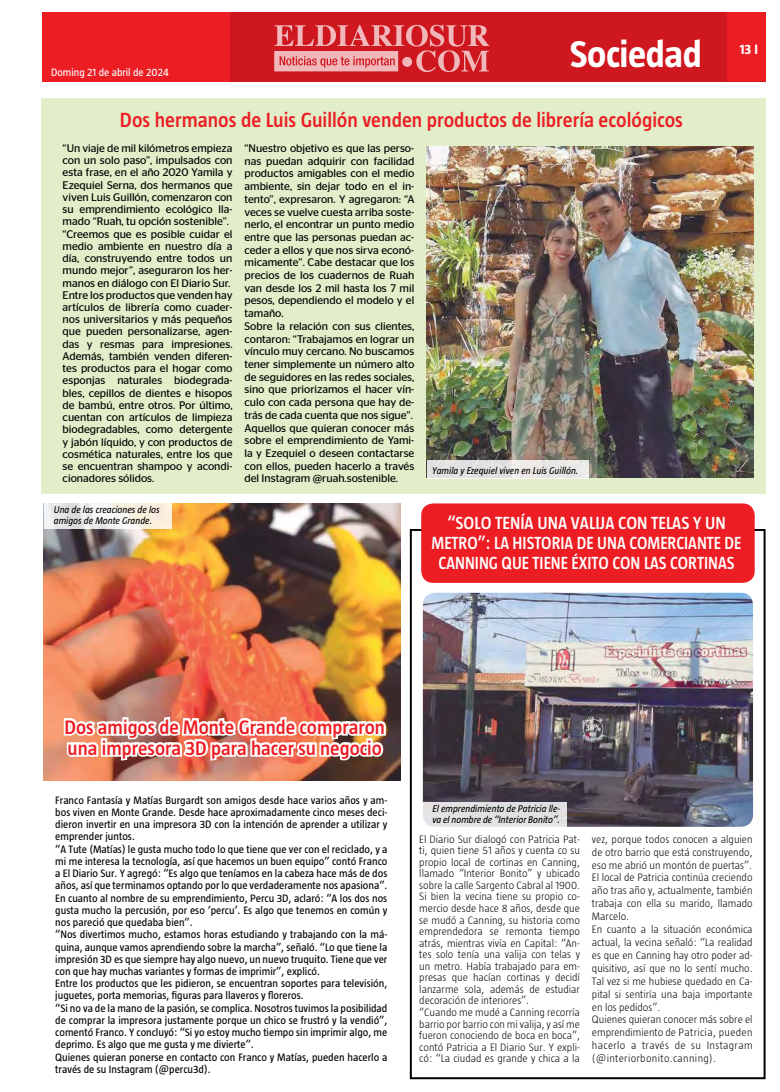
<style>
.page{position:relative;width:780px;height:1092px;background:#fff}
.page>*{position:absolute;margin:0;border:0;box-sizing:border-box;transform-origin:0 0}
.t1{font:700 38px "Taz";letter-spacing:-.01em;color:#fff}
.t2{font:600 21px "Taz";color:#ed1d24}
.t3{font:600 20px/21px "Taz";color:#ed1d24}
.t4{font:600 18px/20px "Taz";color:#fff;text-align:center;scale:.96 1}
.t5{font:700 14px "Taz";color:#fff}
.t6{font:11px/12.2px "Stag Sans";color:#000}
.t7{font:11px/12.2px "Taz";color:#000}
.t8{font:300 11px/11.5px "Taz";color:#000}
.t9{font:11px "Taz";color:#fff}
.t10{font:italic 10px/11px "Taz";color:#000}
</style>
<div class="page">
<div style="left:43px;top:12px;width:722px;height:70px;background:#ce171e"></div>
<div style="left:43px;top:12px;width:187px;height:70px;background:#ed1d24"></div>
<div style="left:726px;top:12px;width:39px;height:68px;background:#ed1d24"></div>
<svg style="left:274px;top:25px;width:215px;height:47px"></svg>
<img style="left:44px;top:503px;width:356px;height:277px">
<img style="left:62px;top:596px;width:326px;height:166px">
<div style="left:41px;top:98px;width:724px;height:395px;background:#e1eec9"></div>
<div style="left:410px;top:529px;width:355px;height:550px;border:2px solid #000"></div>
<div style="left:421px;top:503px;width:333px;height:80px;background:#ed1d24;border-radius:12px"></div>
<img style="left:427px;top:146px;width:326px;height:332px">
<img style="left:423px;top:592px;width:330px;height:234px">
<div style="left:427px;top:461px;width:161px;height:18px;background:#e5e4e3"></div>
<svg style="left:44px;top:503px;width:127px;height:25px"></svg>
<div style="left:422px;top:801px;width:145px;height:26px;background:#e3e1e3"></div>
<p class="t9" style="left:51px;top:66px;width:119px">Doming 21 de abril de 2024</p>
<p class="t1" style="left:569px;top:33px;width:134px">Sociedad</p>
<p class="t2" style="left:120px;top:108px;width:564px">Dos hermanos de Luis Guillón venden productos de librería ecológicos</p>
<p class="t6" style="left:63px;top:142px;width:171px">“Un viaje de mil kilómetros empieza con un solo paso”, impulsados con esta frase, en el año 2020 Yamila y Ezequiel Serna, dos hermanos que viven Luis Guillón, comenzaron con su emprendimiento ecológico lla&shy;mado “Ruah, tu opción sostenible”. “Creemos que es posible cuidar el medio ambiente en nuestro día a día, construyendo entre todos un mundo mejor”, aseguraron los her&shy;manos en diálogo con El Diario Sur.<br>Entre los productos que venden hay artículos de librería como cuader&shy;nos universitarios y más pequeños que pueden personalizarse, agen&shy;das y resmas para impresiones.<br>Además, también venden diferen&shy;tes productos para el hogar como esponjas naturales biodegrada&shy;bles, cepillos de dientes e hisopos de bambú, entre otros. Por último, cuentan con artículos de limpieza biodegradables, como detergente y jabón líquido, y con productos de cosmética naturales, entre los que se encuentran shampoo y acondi&shy;cionadores sólidos.</p>
<p class="t6" style="left:244px;top:142px;width:171px;line-height:12.7px">“Nuestro objetivo es que las perso&shy;nas puedan adquirir con facilidad productos amigables con el medio ambiente, sin dejar todo en el in&shy;tento”, expresaron. Y agregaron: “A veces se vuelve cuesta arriba soste&shy;nerlo, el encontrar un punto medio entre que las personas puedan ac&shy;ceder a ellos y que nos sirva econó&shy;micamente”. Cabe destacar que los precios de los cuadernos de Ruah van desde los 2 mil hasta los 7 mil pesos, dependiendo el modelo y el tamaño.<br>Sobre la relación con sus clientes, contaron: “Trabajamos en lograr un vínculo muy cercano. No buscamos tener simplemente un número alto de seguidores en las redes sociales, sino que priorizamos el hacer vín&shy;culo con cada persona que hay de&shy;trás de cada cuenta que nos sigue”.<br>Aquellos que quieran conocer más sobre el emprendimiento de Yami&shy;la y Ezequiel o deseen contactarse con ellos, pueden hacerlo a través del Instagram @ruah.sostenible.</p>
<p class="t10" style="left:432px;top:465px;width:148px">Yamila y Ezequiel viven en Luis Guillón.</p>
<p class="t5" style="left:739px;top:42px;width:20px">13 I</p>
<p class="t10" style="left:54px;top:504px;width:107px">Una de las creaciones de los amigos de Monte Grande.</p>
<p class="t4" style="left:431px;top:512px;width:324px">“SOLO TENÍA UNA VALIJA CON TELAS Y UN<br>METRO”: LA HISTORIA DE UNA COMERCIANTE DE<br>CANNING QUE TIENE ÉXITO CON LAS CORTINAS</p>
<p class="t3" style="left:64px;top:716px;width:322px">Dos amigos de Monte Grande compraron una impresora 3D para hacer su negocio</p>
<p class="t7" style="left:55px;top:793px;width:333px">Franco Fantasía y Matías Burgardt son amigos desde hace varios años y am&shy;bos viven en Monte Grande. Desde hace aproximadamente cinco meses deci&shy;dieron invertir en una impresora 3D con la intención de aprender a utilizar y emprender juntos.<br>“A Tute (Matías) le gusta mucho todo lo que tiene que ver con el reciclado, y a mi me interesa la tecnología, así que hacemos un buen equipo” contó Franco a El Diario Sur. Y agregó: “Es algo que teníamos en la cabeza hace más de dos años, así que terminamos optando por lo que verdaderamente nos apasiona”.<br>En cuanto al nombre de su emprendimiento, Percu 3D, aclaró: “A los dos nos gusta mucho la percusión, por eso ‘percu’. Es algo que tenemos en común y nos pareció que quedaba bien”.<br>“Nos divertimos mucho, estamos horas estudiando y trabajando con la má&shy;quina, aunque vamos aprendiendo sobre la marcha”, señaló. “Lo que tiene la impresión 3D es que siempre hay algo nuevo, un nuevo truquito. Tiene que ver con que hay muchas variantes y formas de imprimir”, explicó.<br>Entre los productos que les pidieron, se encuentran soportes para televisión, juguetes, porta memorias, figuras para llaveros y floreros.<br>“Si no va de la mano de la pasión, se complica. Nosotros tuvimos la posibilidad de comprar la impresora justamente porque un chico se frustró y la vendió”, comentó Franco. Y concluyó: “Si yo estoy mucho tiempo sin imprimir algo, me deprimo. Es algo que me gusta y me divierte”.<br>Quienes quieran ponerse en contacto con Franco y Matías, pueden hacerlo a través de su Instagram (@percu3d).</p>
<p class="t10" style="left:432px;top:802px;width:129px">El emprendimiento de Patricia lle&shy;va el nombre de “Interior Bonito”.</p>
<p class="t8" style="left:419px;top:833px;width:162px">El Diario Sur dialogó con Patricia Pat&shy;ti, quien tiene 51 años y cuenta co su propio local de cortinas en Canning, llamado “Interior Bonito” y ubicado sobre la calle Sargento Cabral al 1900.<br>Si bien la vecina tiene su propio co&shy;mercio desde hace 8 años, desde que se mudó a Canning, su historia como emprendedora se remonta tiempo atrás, mientras vivía en Capital: “An&shy;tes solo tenía una valija con telas y un metro. Había trabajado para em&shy;presas que hacían cortinas y decidí lanzarme sola, además de estudiar decoración de interiores”.<br>“Cuando me mudé a Canning recorría barrio por barrio con mi valija, y así me fueron conociendo de boca en boca”, contó Patricia a El Diario Sur. Y expli&shy;có: “La ciudad es grande y chica a la</p>
<p class="t8" style="left:592px;top:832px;width:162px;line-height:12.9px">vez, porque todos conocen a alguien de otro barrio que está construyendo, eso me abrió un montón de puertas”.<br>El local de Patricia continúa creciendo año tras año y, actualmente, también trabaja con ella su marido, llamado Marcelo.<br>En cuanto a la situación económica actual, la vecina señaló: “La realidad es que en Canning hay otro poder ad&shy;quisitivo, así que no lo sentí mucho.<br>Tal vez si me hubiese quedado en Ca&shy;pital si sentiría una baja importante en los pedidos”.<br>Quienes quieran conocer más sobre el emprendimiento de Patricia, pueden hacerlo a través de su Instagram (@interiorbonito.canning).</p>
</div>
